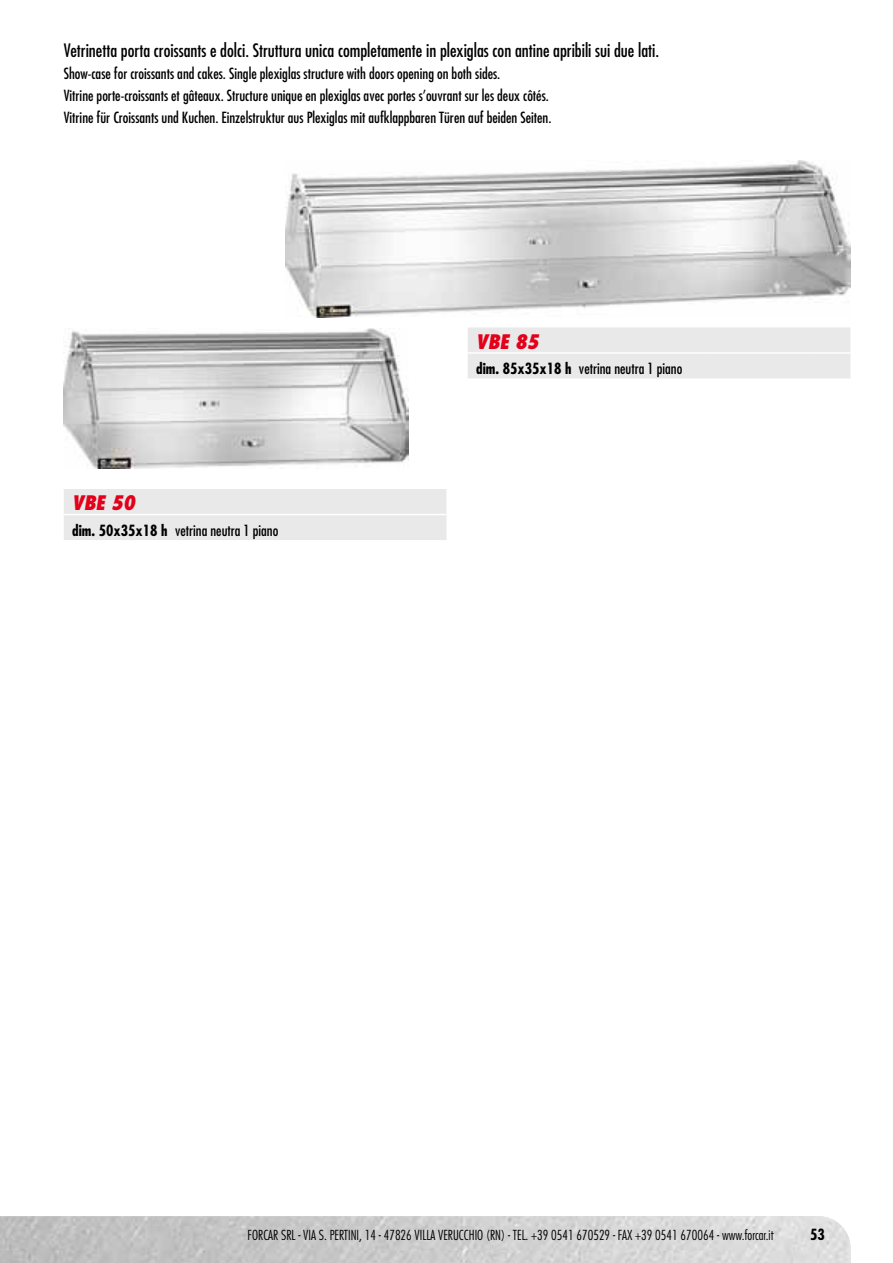
<style>
.page{position:relative;width:893px;height:1263px;background:#fff}
.page>*{position:absolute;margin:0;border:0;box-sizing:border-box;transform-origin:0 0}
.t1{font:italic 800 condensed 19.5px "Futura";color:#e2001a}
.t2{font:condensed 18px "Futura";color:#000}
.t3{font:condensed 15px/22.2px "Futura";color:#000}
.t4{font:700 condensed 15px "Futura";color:#000}
.t5{font:300 condensed 13.5px "Futura";color:#000}
.s1{font-weight:700}
</style>
<div class="page">
<svg style="left:0;top:1216px;width:850px;height:47px;background:#cdcdcd"></svg>
<div style="left:64px;top:489px;width:382px;height:51px;background:#e9e9ea"></div>
<hr style="left:64px;top:514px;width:242px;height:1px;background:#fff">
<hr style="left:306px;top:514px;width:140px;height:1px;background:#fff">
<div style="left:468px;top:327px;width:382px;height:51px;background:#e9e9ea"></div>
<hr style="left:468px;top:352px;width:242px;height:2px;background:#fff">
<hr style="left:710px;top:352px;width:140px;height:2px;background:#fff">
<img style="left:64px;top:328px;width:344px;height:141px">
<img style="left:286px;top:160px;width:564px;height:157px">
<p class="t2" style="left:64px;top:39px;width:597px">Vetrinetta porta croissants e dolci. Struttura unica completamente in plexiglas con antine apribili sui due lati.</p>
<p class="t3" style="left:64px;top:62px;width:489px">Show-case for croissants and cakes. Single plexiglas structure with doors opening on both sides.<br>Vitrine porte-croissants et gâteaux. Structure unique en plexiglas avec portes s’ouvrant sur les deux côtés.<br>Vitrine für Croissants und Kuchen. Einzelstruktur aus Plexiglas mit aufklappbaren Türen auf beiden Seiten.</p>
<h1 class="t1" style="left:72px;top:491px;width:64px">VBE 50</h1>
<p class="t3" style="left:72px;top:519px;width:208px"><span class="s1">dim. 50x35x18 h</span> vetrina neutra 1 piano</p>
<h1 class="t1" style="left:476px;top:329px;width:64px">VBE 85</h1>
<p class="t3" style="left:476px;top:357px;width:208px"><span class="s1">dim. 85x35x18 h</span> vetrina neutra 1 piano</p>
<p class="t5" style="left:248px;top:1227px;width:527px">FORCAR SRL - VIA S. PERTINI, 14 - 47826 VILLA VERUCCHIO (RN) - TEL. +39 0541 670529 - FAX +39 0541 670064 - www.forcar.it</p>
<p class="t4" style="left:810px;top:1225px;width:16px">53</p>
</div>
